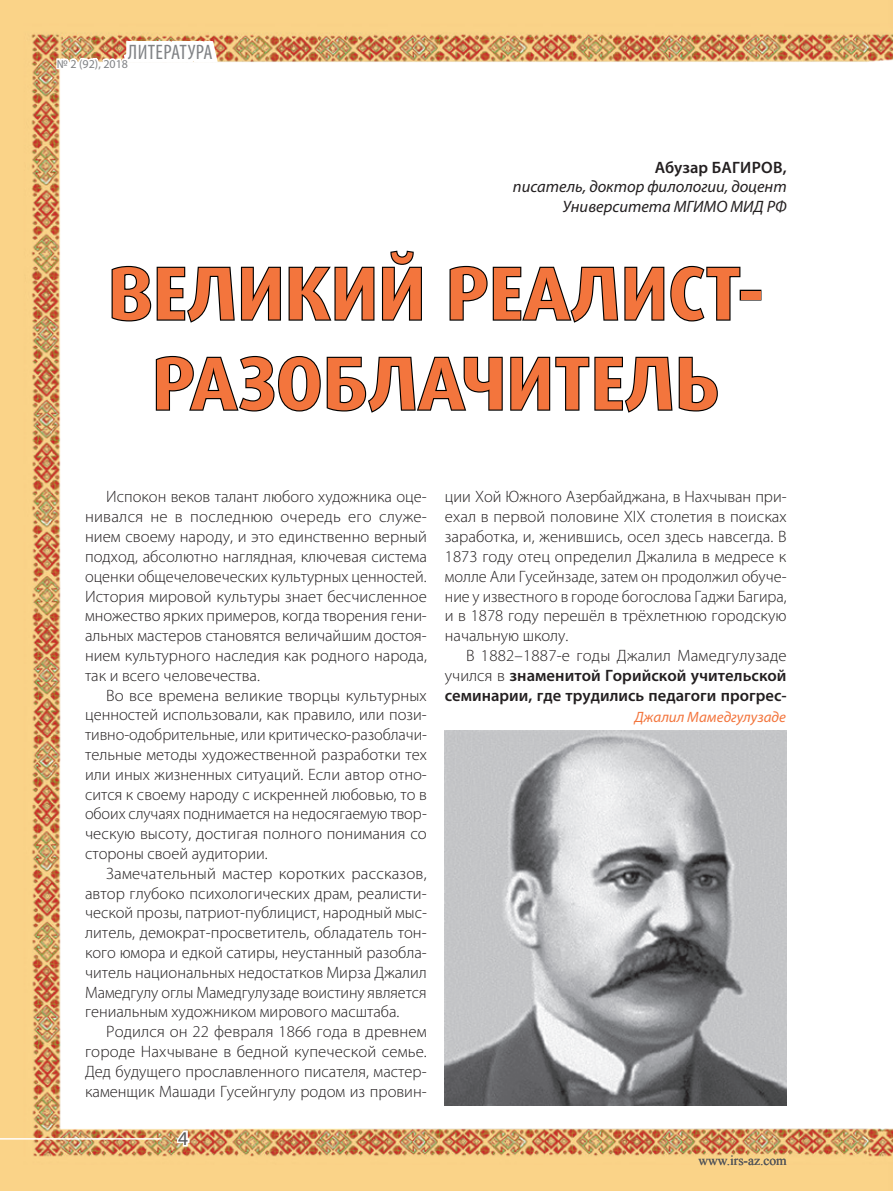
<style>
.page{position:relative;width:893px;height:1191px;background:#fff}
.page>*{position:absolute;margin:0;border:0;box-sizing:border-box;transform-origin:0 0}
.t1{font:700 75px/90px "Dax Pro";color:#f3753d;text-align:center}
.t2{font:condensed 21px "Myriad Pro";letter-spacing:.02em;color:#808285}
.t3{font:19.5px "Myriad Pro";color:#57585a}
.t4{font:300 16.5px "Myriad Pro";color:#231f20}
.t5{font:600 16.5px "Myriad Pro";color:#231f20}
.t6{font:italic 16.5px/19.8px "Myriad Pro";color:#231f20;text-align:right}
.t7{font:italic 15px "Myriad Pro";color:#f3753d}
.t8{font:13.5px "Times New Roman";color:#57585a}
.t9{font:12px "Myriad Pro";color:#808285}
.s1{font-weight:600;font-style:normal}
.s2{font-weight:300}
</style>
<div class="page">
<img style="left:0;top:0;width:893px;height:1191px">
<hr style="left:0;top:1138px;width:162px;height:1px;background:#fff">
<svg style="left:176px;top:1121px;width:15px;height:26px"></svg>
<svg style="left:110px;top:249px;width:313px;height:75px"></svg>
<svg style="left:448px;top:265px;width:294px;height:59px"></svg>
<div style="left:740px;top:290px;width:21px;height:10px;border:2px solid #000"></div>
<svg style="left:155px;top:355px;width:564px;height:59px"></svg>
<img style="left:445px;top:730px;width:342px;height:375px">
<svg style="left:55px;top:0;width:167px;height:110px"></svg>
<p class="t2" style="left:132px;top:39px;width:34px">?????</p>
<p class="t2" style="left:129px;top:39px;width:86px">ЛИТЕРАТУРА</p>
<p class="t9" style="left:57px;top:56px;width:73px">№ 2 (92), 2018</p>
<p class="t6" style="left:513px;top:157px;width:275px"><span class="s1">Абузар БАГИРОВ,<br></span>писатель, доктор филологии, доцент<br>Университета МГИМО МИД РФ</p>
<p class="t1" style="left:108px;top:249px;width:658px">ВЕЛИКИЙ РЕАЛИСТ-<br>РАЗОБЛАЧИТЕЛЬ</p>
<p class="t4" style="left:106px;top:488px;width:322px">Испокон веков талант любого художника оце-</p>
<p class="t4" style="left:85px;top:508px;width:343px">нивался не в последнюю очередь его служе-</p>
<p class="t4" style="left:85px;top:527px;width:343px">нием своему народу, и это единственно верный</p>
<p class="t4" style="left:85px;top:547px;width:343px">подход, абсолютно наглядная, ключевая система</p>
<p class="t4" style="left:85px;top:567px;width:343px">оценки общечеловеческих культурных ценностей.</p>
<p class="t4" style="left:85px;top:587px;width:343px">История мировой культуры знает бесчисленное</p>
<p class="t4" style="left:85px;top:607px;width:343px">множество ярких примеров, когда творения гени-</p>
<p class="t4" style="left:85px;top:626px;width:343px">альных мастеров становятся величайшим достоя-</p>
<p class="t4" style="left:85px;top:646px;width:343px">нием культурного наследия как родного народа,</p>
<p class="t4" style="left:85px;top:666px;width:176px">так и всего человечества.</p>
<p class="t4" style="left:106px;top:686px;width:322px">Во все времена великие творцы культурных</p>
<p class="t4" style="left:85px;top:706px;width:343px">ценностей использовали, как правило, или пози-</p>
<p class="t4" style="left:85px;top:725px;width:343px">тивно-одобрительные, или критическо-разоблачи-</p>
<p class="t4" style="left:85px;top:745px;width:343px">тельные методы художественной разработки тех</p>
<p class="t4" style="left:85px;top:765px;width:343px">или иных жизненных ситуаций. Если автор отно-</p>
<p class="t4" style="left:85px;top:785px;width:343px">сится к своему народу с искренней любовью, то в</p>
<p class="t4" style="left:85px;top:805px;width:343px">обоих случаях поднимается на недосягаемую твор-</p>
<p class="t4" style="left:85px;top:824px;width:343px">ческую высоту, достигая полного понимания со</p>
<p class="t4" style="left:85px;top:844px;width:184px">стороны своей аудитории.</p>
<p class="t4" style="left:106px;top:864px;width:322px">Замечательный мастер коротких рассказов,</p>
<p class="t4" style="left:85px;top:884px;width:343px">автор глубоко психологических драм, реалисти-</p>
<p class="t4" style="left:85px;top:904px;width:343px">ческой прозы, патриот-публицист, народный мыс-</p>
<p class="t4" style="left:85px;top:923px;width:343px">литель, демократ-просветитель, обладатель тон-</p>
<p class="t4" style="left:85px;top:943px;width:343px">кого юмора и едкой сатиры, неустанный разобла-</p>
<p class="t4" style="left:85px;top:963px;width:343px">читель национальных недостатков Мирза Джалил</p>
<p class="t4" style="left:85px;top:983px;width:343px">Мамедгулу оглы Мамедгулузаде воистину является</p>
<p class="t4" style="left:85px;top:1003px;width:316px">гениальным художником мирового масштаба.</p>
<p class="t4" style="left:106px;top:1022px;width:322px">Родился он 22 февраля 1866 года в древнем</p>
<p class="t4" style="left:85px;top:1042px;width:343px">городе Нахчыване в бедной купеческой семье.</p>
<p class="t4" style="left:85px;top:1062px;width:343px">Дед будущего прославленного писателя, мастер-</p>
<p class="t4" style="left:85px;top:1082px;width:343px">каменщик Машади Гусейнгулу родом из провин-</p>
<p class="t3" style="left:178px;top:1126px;width:12px">4</p>
<p class="t4" style="left:445px;top:488px;width:343px">ции Хой Южного Азербайджана, в Нахчыван при-</p>
<p class="t4" style="left:445px;top:508px;width:343px">ехал в первой половине XIX столетия в поисках</p>
<p class="t4" style="left:445px;top:527px;width:343px">заработка, и, женившись, осел здесь навсегда. В</p>
<p class="t4" style="left:445px;top:547px;width:343px">1873 году отец определил Джалила в медресе к</p>
<p class="t4" style="left:445px;top:567px;width:343px">молле Али Гусейнзаде, затем он продолжил обуче-</p>
<p class="t4" style="left:445px;top:587px;width:343px">ние у известного в городе богослова Гаджи Багира,</p>
<p class="t4" style="left:445px;top:607px;width:343px">и в 1878 году перешёл в трёхлетнюю городскую</p>
<p class="t4" style="left:445px;top:626px;width:125px">начальную школу.</p>
<p class="t4" style="left:466px;top:646px;width:322px">В 1882–1887-е годы Джалил Мамедгулузаде</p>
<p class="t5" style="left:445px;top:664px;width:343px"><span class="s2">учился в</span> знаменитой Горийской учительской</p>
<p class="t5" style="left:445px;top:684px;width:343px">семинарии, где трудились педагоги прогрес-</p>
<p class="t7" style="left:635px;top:707px;width:152px">Джалил Мамедгулузаде</p>
<p class="t8" style="left:698px;top:1151px;width:90px">www.irs-az.com</p>
</div>
